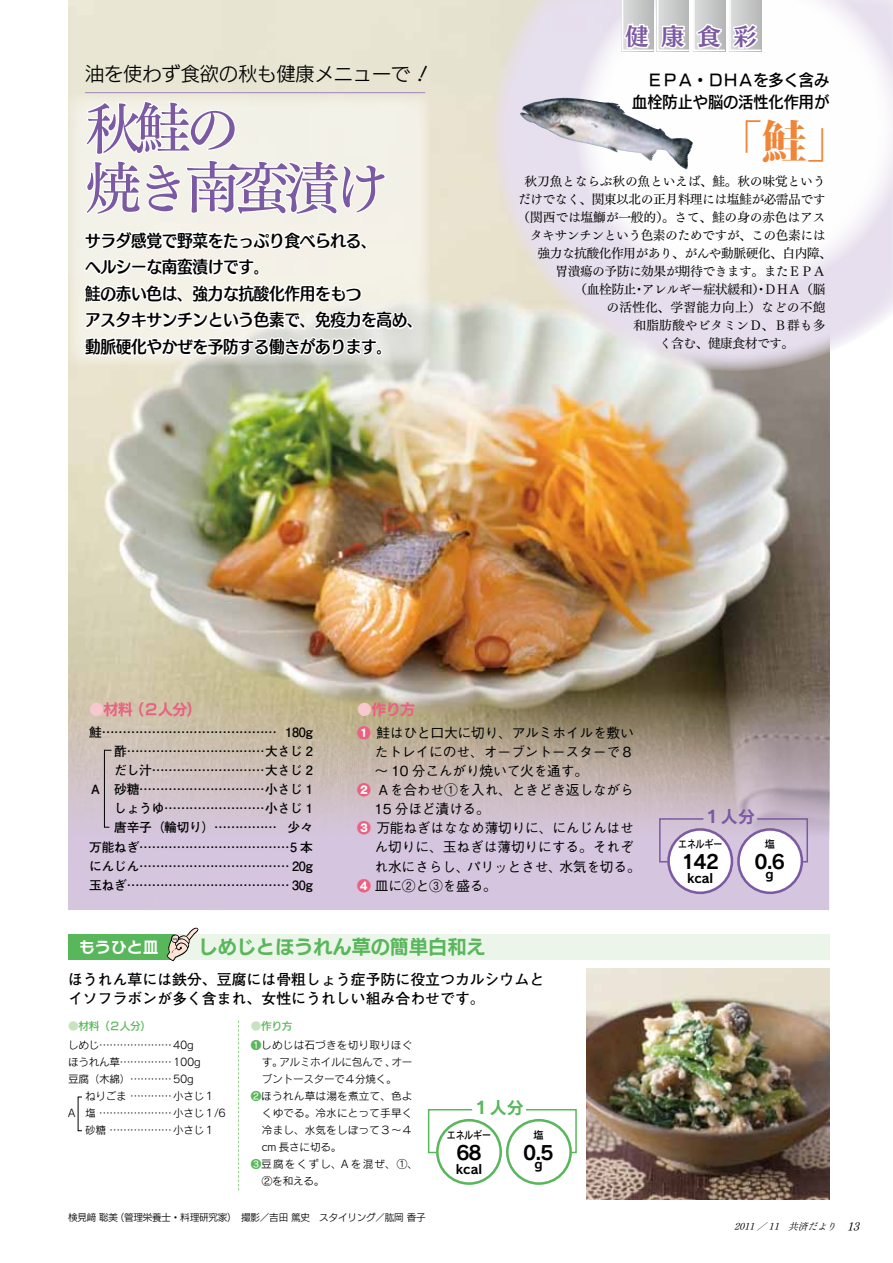
<style>
.page{position:relative;width:893px;height:1263px;background:#fff}
.page>*{position:absolute;margin:0;border:0;box-sizing:border-box;transform-origin:0 0}
.t1{font:56.4px/59.6px "Tsuku Min Pro D";letter-spacing:-.12em;color:#7b59a3}
.t2{font:500 44.7px "Koz Min Pro";color:#f08437}
.t3{font:23.4px "Skip Std B";color:#7b59a3}
.t4{font:19.2px "New Rodin Pro M";color:#000}
.t5{font:19.2px "New Rodin Pro B";color:#59b75b}
.t6{font:19.2px "Rodin Pro B";color:#000}
.t7{font:16.95px/26.5px "Humming Std B";letter-spacing:-.02em;color:#000;scale:.92 1}
.t8{font:16.95px "Rodin Pro B";color:#7b59a3}
.t9{font:16.95px "Rodin Pro B";color:#59b75b}
.t10{font:15.9px/21.3px "New Rodin Pro DB";color:#000;text-align:right;scale:.95 1}
.t11{font:15.9px "Rodin NTLG Pro B";color:#fff}
.t12{font:700 14.85px/19.2px "Futo Go B101 Pro";color:#000}
.t13{font:14.85px "New Rodin Pro B";letter-spacing:-.04em;color:#ea6182}
.t14{font:500 13.8px "Gothic BBB Pro";letter-spacing:-.02em;color:#000}
.t15{font:13.8px "New Cezanne Pro B";color:#ea6182}
.t16{font:700 12.75px/19.2px "Futo Go B101 Pro";letter-spacing:-.02em;color:#000;text-align:justify}
.t17{font:12.75px "Tsuku Min Pro M";letter-spacing:-.035em;color:#000}
.t18{font:12.75px "Tsuku Min Pro M";letter-spacing:-.015em;color:#000}
.t19{font:12.75px "Tsuku Min Pro M";letter-spacing:.015em;color:#000}
.t20{font:12.75px "Tsuku Min Pro M";letter-spacing:.005em;color:#000}
.t21{font:12.75px "Rodin Pro B";color:#000}
.t22{font:10.65px "Rodin Pro M";letter-spacing:-.025em;color:#000}
.t23{font:10.65px "Rodin Pro M";letter-spacing:.015em;color:#000}
.t24{font:10.65px "Rodin Pro M";letter-spacing:.02em;color:#000}
.t25{font:10.65px "Rodin Pro M";letter-spacing:.11em;color:#000}
.t26{font:10.65px "New Rodin Pro DB";letter-spacing:-.025em;color:#59b75b}
.t27{font:10.65px "Rodin Pro DB";color:#000;scale:.84 1}
.t28{font:10.65px "Rodin Pro DB";color:#000}
.t29{font:9.6px "New Rodin Pro M";letter-spacing:-.02em;color:#000}
.t30{font:italic 9.6px "Tsuku Min Pro R";color:#000}
.s1{font-weight:800}
.s2{font-weight:400}
.s3{color:#f7c8ce}
.s4{font-family:"New Cezanne Pro B";font-weight:400;color:#ea6182}
.s5{font-family:"New Cezanne Pro B";font-weight:400;color:#fff}
.s6{color:#c8e3bf}
.s7{color:#59b75b}
.s8{font-size:11.7px}
</style>
<div class="page">
<img style="left:68px;top:0;width:761px;height:910px">
<svg style="left:492px;top:0;width:401px;height:371px;background:#e4dfe3"></svg>
<svg style="left:575px;top:0;width:318px;height:294px"></svg>
<div style="left:68px;top:94px;width:361px;height:272px;background:#f0ede0"></div>
<div style="left:173px;top:935px;width:656px;height:25px;background:#ecf5e9"></div>
<div style="left:68px;top:935px;width:106px;height:25px;background:#59b75b"></div>
<svg style="left:621px;top:0;width:142px;height:85px"></svg>
<svg style="left:238px;top:1020px;width:1px;height:171px"></svg>
<img style="left:587px;top:968px;width:242px;height:231px">
<svg style="left:104px;top:750px;width:8px;height:78px"></svg>
<div style="left:738px;top:829px;width:64px;height:64px;background:#fff;border-radius:50%"></div>
<div style="left:737px;top:828px;width:66px;height:66px;border:3px solid #7b59a3;border-radius:50%"></div>
<div style="left:669px;top:829px;width:63px;height:64px;background:#fff;border-radius:50%"></div>
<div style="left:667px;top:828px;width:66px;height:66px;border:3px solid #7b59a3;border-radius:50%"></div>
<svg style="left:658px;top:817px;width:47px;height:46px"></svg>
<svg style="left:756px;top:817px;width:53px;height:46px"></svg>
<div style="left:506px;top:1119px;width:66px;height:66px;border:3px solid #59b75b;border-radius:50%"></div>
<div style="left:436px;top:1119px;width:66px;height:66px;border:3px solid #59b75b;border-radius:50%"></div>
<svg style="left:427px;top:1109px;width:47px;height:45px"></svg>
<svg style="left:524px;top:1109px;width:53px;height:45px"></svg>
<svg style="left:167px;top:927px;width:32px;height:34px"></svg>
<img style="left:520px;top:98px;width:130px;height:62px">
<svg style="left:81px;top:22px;width:347px;height:363px"></svg>
<h3 class="t4" style="left:85px;top:57px;width:327px">油を使わず食欲の秋も健康メニューで</h3>
<h1 class="t1" style="left:85px;top:92px;width:306px">秋鮭の<br>焼き南蛮漬け</h1>
<h3 class="t7" style="left:85px;top:227px;width:369px">サラダ感覚で野菜をたっぷり食べられる、<br>ヘルシーな南蛮漬けです。<br>鮭の赤い色は、強力な抗酸化作用をもつ<br>アスタキサンチンという色素で、免疫力を高め、動脈硬化やかぜを予防する働きがあります。</h3>
<h3 class="t3" style="left:625px;top:19px;width:133px">健康食彩</h3>
<p class="t10" style="left:632px;top:68px;width:209px">ＥＰＡ・ＤＨＡを多く含み血栓防止や脳の活性化作用が</p>
<h2 class="t2" style="left:718px;top:110px;width:135px">「<span class="s1">鮭</span><span class="s2">」</span></h2>
<p class="t18" style="left:512px;top:169px;width:315px">　秋刀魚とならぶ秋の魚といえば、鮭。秋の味覚という</p>
<p class="t17" style="left:518px;top:187px;width:309px">だけでなく、関東以北の正月料理には塩鮭が必需品です</p>
<p class="t18" style="left:518px;top:205px;width:309px">（関西では塩鰤が一般的）。さて、鮭の身の赤色はアス</p>
<p class="t17" style="left:530px;top:224px;width:297px">タキサンチンという色素のためですが、この色素には</p>
<p class="t17" style="left:537px;top:242px;width:296px">強力な抗酸化作用があり、がんや動脈硬化、白内障、</p>
<p class="t17" style="left:555px;top:260px;width:271px">胃潰瘍の予防に効果が期待できます。またＥＰＡ</p>
<p class="t17" style="left:575px;top:278px;width:252px">（血栓防止・アレルギー症状緩和）・ＤＨＡ（脳</p>
<p class="t19" style="left:606px;top:296px;width:221px">の活性化、学習能力向上）などの不飽</p>
<p class="t20" style="left:633px;top:314px;width:193px">和脂肪酸やビタミンＤ、Ｂ群も多</p>
<p class="t17" style="left:659px;top:332px;width:137px">く含む、健康食材です。</p>
<p class="t13" style="left:89px;top:696px;width:114px"><span class="s3">●</span>材料（２人分）</p>
<p class="t13" style="left:357px;top:696px;width:59px"><span class="s3">●</span>作り方</p>
<p class="t16" style="left:89px;top:721px;width:225px">鮭…………………………………… 180g　　酢……………………………大さじ 2　　だし汁………………………大さじ 2<br>Ａ　砂糖…………………………小さじ 1　　しょうゆ……………………小さじ 1　　唐辛子（輪切り）…………… 少々万能ねぎ………………………………5 本にんじん……………………………… 20g玉ねぎ………………………………… 30g</p>
<p class="t14" style="left:357px;top:721px;width:278px"><span class="s4">❶</span><span class="s5">●</span> 鮭はひと口大に切り、アルミホイルを敷い</p>
<p class="t14" style="left:375px;top:740px;width:261px">たトレイにのせ、オーブントースターで８</p>
<p class="t14" style="left:375px;top:760px;width:215px">～ 10 分こんがり焼いて火を通す。</p>
<p class="t14" style="left:357px;top:779px;width:278px"><span class="s4">❷</span><span class="s5">●</span> Ａを合わせ①を入れ、ときどき返しながら</p>
<p class="t14" style="left:375px;top:798px;width:117px">15 分ほど漬ける。</p>
<p class="t14" style="left:357px;top:817px;width:278px"><span class="s4">❸</span><span class="s5">●</span> 万能ねぎはななめ薄切りに、にんじんはせ</p>
<p class="t14" style="left:375px;top:836px;width:261px">ん切りに、玉ねぎは薄切りにする。それぞ</p>
<p class="t14" style="left:375px;top:855px;width:268px">れ水にさらし、パリッとさせ、水気を切る。</p>
<p class="t15" style="left:357px;top:873px;width:15px">❹</p>
<p class="t14" style="left:358px;top:874px;width:141px"><span class="s5">●</span> 皿に②と③を盛る。</p>
<p class="t11" style="left:79px;top:937px;width:81px">もうひと皿</p>
<h3 class="t5" style="left:199px;top:930px;width:289px">しめじとほうれん草の簡単白和え</h3>
<p class="t12" style="left:68px;top:968px;width:478px">ほうれん草には鉄分、豆腐には骨粗しょう症予防に役立つカルシウムとイソフラボンが多く含まれ、女性にうれしい組み合わせです。</p>
<p class="t26" style="left:68px;top:1017px;width:85px"><span class="s6">●</span>材料（２人分）</p>
<p class="t26" style="left:251px;top:1017px;width:43px"><span class="s6">●</span>作り方</p>
<p class="t22" style="left:68px;top:1038px;width:127px">しめじ…………………40g</p>
<p class="t22" style="left:68px;top:1055px;width:134px">ほうれん草……………100g</p>
<p class="t22" style="left:68px;top:1072px;width:127px">豆腐（木綿）…………50g</p>
<p class="t22" style="left:85px;top:1089px;width:131px">ねりごま …………小さじ１</p>
<p class="t22" style="left:68px;top:1106px;width:159px">A　塩 …………………小さじ１/6</p>
<p class="t22" style="left:85px;top:1123px;width:131px">砂糖 ………………小さじ１</p>
<p class="t23" style="left:251px;top:1038px;width:163px"><span class="s7">❶</span>しめじは石づきを切り取りほぐ</p>
<p class="t22" style="left:262px;top:1055px;width:152px">す。アルミホイルに包んで､オー</p>
<p class="t22" style="left:262px;top:1072px;width:136px">ブントースターで４分焼く。</p>
<p class="t24" style="left:251px;top:1089px;width:163px"><span class="s7">❷</span>ほうれん草は湯を煮立て、色よ</p>
<p class="t23" style="left:262px;top:1106px;width:152px">くゆでる。冷水にとって手早く</p>
<p class="t23" style="left:262px;top:1123px;width:152px">冷まし、水気をしぼって３～４</p>
<p class="t22" style="left:262px;top:1140px;width:81px">cm 長さに切る。</p>
<p class="t25" style="left:251px;top:1157px;width:168px"><span class="s7">❸</span>豆腐をくずし、A を混ぜ、①、</p>
<p class="t22" style="left:262px;top:1174px;width:64px">②を和える。</p>
<p class="t29" style="left:68px;top:1209px;width:359px">検見﨑 聡美（管理栄養士・料理研究家）　撮影／吉田 篤史　スタイリング／肱岡 香子</p>
<h3 class="t9" style="left:473px;top:1096px;width:53px">１人分</h3>
<p class="t27" style="left:447px;top:1128px;width:54px">エネルギー</p>
<h3 class="t6" style="left:456px;top:1140px;width:27px">68</h3>
<p class="t21" style="left:456px;top:1160px;width:28px">kcal</p>
<p class="t28" style="left:533px;top:1128px;width:12px">塩</p>
<h3 class="t6" style="left:523px;top:1140px;width:32px">0.5</h3>
<p class="t21" style="left:534px;top:1156px;width:10px">g</p>
<h3 class="t8" style="left:704px;top:805px;width:53px">１人分</h3>
<p class="t27" style="left:678px;top:837px;width:54px">エネルギー</p>
<h3 class="t6" style="left:682px;top:849px;width:39px">142</h3>
<p class="t21" style="left:687px;top:869px;width:28px">kcal</p>
<p class="t28" style="left:764px;top:837px;width:12px">塩</p>
<h3 class="t6" style="left:754px;top:849px;width:32px">0.6</h3>
<p class="t21" style="left:766px;top:865px;width:10px">g</p>
<p class="t30" style="left:734px;top:1218px;width:131px">2011 ／ 11　共済だより　<span class="s8">13</span></p>
</div>
